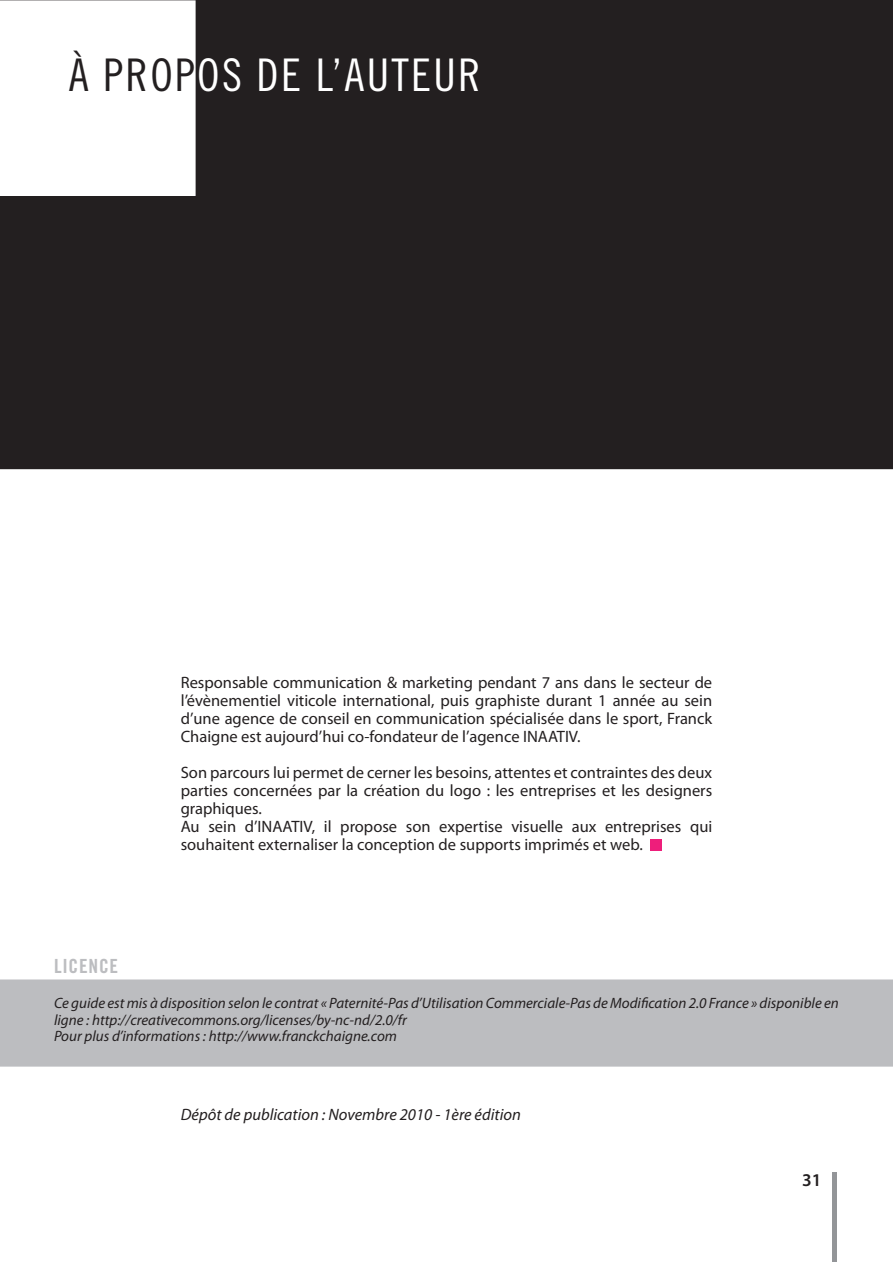
<style>
.page{position:relative;width:893px;height:1263px;background:#fff}
.page>*{position:absolute;margin:0;border:0;box-sizing:border-box;transform-origin:0 0}
.t1{font:45px "Trade Gothic Cond Eighteen";letter-spacing:.05em;color:#fff}
.t2{font:19.5px "Trade Gothic Bold Cond Twenty";letter-spacing:.04em;color:#bcbdc0}
.t3{font:600 18px "Myriad Pro";color:#231f20}
.t4{font:16.5px/18px "Myriad Pro";color:#231f20;text-align:justify}
.t5{font:italic 16.5px "Myriad Pro";color:#231f20}
.t6{font:italic 15px/16.5px "Myriad Pro";color:#231f20}
.s1{color:#231f20}
</style>
<div class="page">
<div style="left:832px;top:1172px;width:5px;height:90px;background:#939598"></div>
<div style="left:1px;top:1px;width:891px;height:467px;background:#231f20"></div>
<div style="left:1px;top:1px;width:194px;height:194px;background:#fff"></div>
<div style="left:0;top:0;width:196px;height:196px;border:2px solid #fff"></div>
<div style="left:1px;top:980px;width:891px;height:86px;background:#bcbdc0"></div>
<div style="left:0;top:979px;width:893px;height:87px;border:2px solid #bcbdc0"></div>
<div style="left:651px;top:839px;width:11px;height:11px;background:#ee1e7b"></div>
<h1 class="t1" style="left:69px;top:48px;width:413px"><span class="s1">À PROP</span>OS DE L’AUTEUR</h1>
<p class="t2" style="left:54px;top:954px;width:66px">LICENCE</p>
<p class="t4" style="left:181px;top:673px;width:533px">Responsable communication &amp; marketing pendant 7 ans dans le secteur de l’évènementiel viticole international, puis graphiste durant 1 année au sein d’une agence de conseil en communication spécialisée dans le sport, Franck Chaigne est aujourd’hui co-fondateur de l’agence INAATIV.</p>
<p class="t4" style="left:181px;top:763px;width:533px;text-align:left">Son parcours lui permet de cerner les besoins, attentes et contraintes des deux parties concernées par la création du logo : les entreprises et les designers graphiques.<br>Au sein d’INAATIV, il propose son expertise visuelle aux entreprises qui souhaitent externaliser la conception de supports imprimés et web.</p>
<p class="t6" style="left:54px;top:995px;width:786px">Ce guide est mis à disposition selon le contrat « Paternité-Pas d’Utilisation Commerciale-Pas de Modification 2.0 France » disponible en ligne : http://creativecommons.org/licenses/by-nc-nd/2.0/fr<br>Pour plus d’informations : http://www.franckchaigne.com</p>
<p class="t5" style="left:181px;top:1104px;width:342px">Dépôt de publication : Novembre 2010 - 1ère édition</p>
<p class="t3" style="left:802px;top:1168px;width:21px">31</p>
</div>
